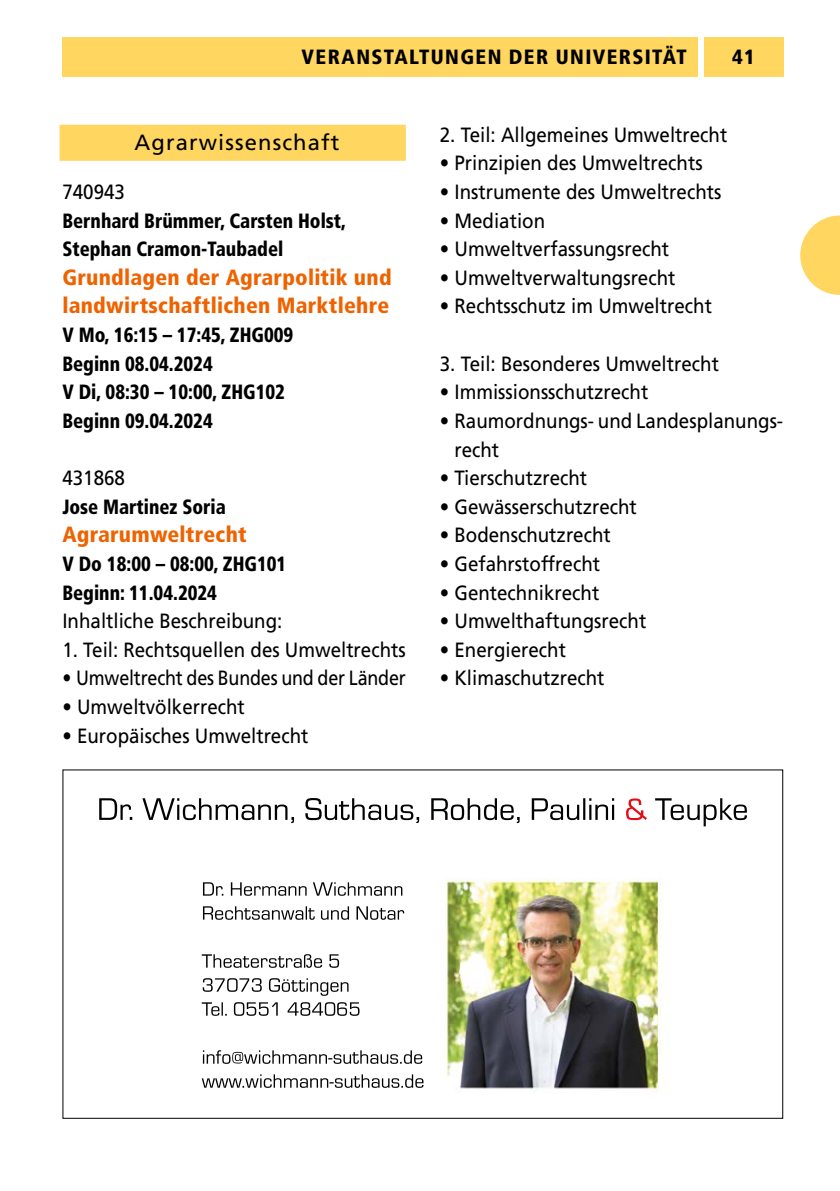
<style>
.page{position:relative;width:840px;height:1191px;background:#fff}
.page>*{position:absolute;margin:0;border:0;box-sizing:border-box;transform-origin:0 0}
.t1{font:900 condensed 22px/28.6px "Frutiger LT Std";letter-spacing:.01em;color:#ee6300}
.t2{font:22px "Frutiger LT Std";letter-spacing:.05em;color:#000}
.t3{font:20.6px/28.6px "Frutiger LT Std";color:#000;scale:.91 1}
.t4{font:900 condensed 20.6px/28.6px "Frutiger LT Std";color:#000;scale:.91 1}
.t5{font:20.6px "Frutiger LT Std";color:#000;scale:.87 1}
.t6{font:900 condensed 20.6px "Frutiger LT Std";letter-spacing:.065em;color:#000}
.t7{font:900 condensed 20.6px "Frutiger LT Std";color:#000}
</style>
<div class="page">
<div style="left:62px;top:37px;width:635px;height:40px;background:#ffd660"></div>
<div style="left:703px;top:37px;width:79px;height:40px;background:#ffd660"></div>
<svg style="left:800px;top:215px;width:39px;height:80px"></svg>
<div style="left:60px;top:125px;width:345px;height:36px;background:#ffd660"></div>
<img style="left:99px;top:798px;width:648px;height:293px">
<p class="t6" style="left:301px;top:44px;width:386px">VERANSTALTUNGEN DER UNIVERSITÄT</p>
<p class="t7" style="left:731px;top:44px;width:24px">41</p>
<p class="t2" style="left:134px;top:129px;width:206px">Agrarwissenschaft</p>
<p class="t3" style="left:62px;top:178px;width:70px">740943</p>
<p class="t4" style="left:62px;top:206px;width:313px">Bernhard Brümmer, Carsten Holst,<br>Stephan Cramon-Taubadel</p>
<p class="t1" style="left:62px;top:263px;width:330px">Grundlagen der Agrarpolitik und landwirtschaftlichen Marktlehre</p>
<p class="t4" style="left:62px;top:320px;width:255px">V Mo, 16:15 – 17:45, ZHG009<br>Beginn 08.04.2024<br>V Di, 08:30 – 10:00, ZHG102<br>Beginn 09.04.2024</p>
<p class="t3" style="left:62px;top:464px;width:70px">431868</p>
<p class="t4" style="left:62px;top:492px;width:181px">Jose Martinez Soria</p>
<p class="t1" style="left:62px;top:520px;width:186px">Agrarumweltrecht</p>
<p class="t4" style="left:62px;top:549px;width:247px">V Do 18:00 – 08:00, ZHG101<br>Beginn: 11.04.2024</p>
<p class="t3" style="left:62px;top:607px;width:243px">Inhaltliche Beschreibung:</p>
<p class="t3" style="left:62px;top:635px;width:378px">1. Teil: Rechtsquellen des Umweltrechts</p>
<p class="t5" style="left:62px;top:666px;width:396px">• Umweltrecht des Bundes und der Länder</p>
<p class="t3" style="left:62px;top:692px;width:202px">• Umweltvölkerrecht</p>
<p class="t3" style="left:62px;top:721px;width:272px">• Europäisches Umweltrecht</p>
<p class="t3" style="left:439px;top:120px;width:317px">2. Teil: Allgemeines Umweltrecht</p>
<p class="t3" style="left:439px;top:149px;width:290px">• Prinzipien des Umweltrechts</p>
<p class="t3" style="left:439px;top:178px;width:311px">• Instrumente des Umweltrechts</p>
<p class="t3" style="left:439px;top:206px;width:117px">• Mediation</p>
<p class="t3" style="left:439px;top:235px;width:253px">• Umweltverfassungsrecht</p>
<p class="t3" style="left:439px;top:263px;width:260px">• Umweltverwaltungsrecht</p>
<p class="t3" style="left:439px;top:292px;width:300px">• Rechtsschutz im Umweltrecht</p>
<p class="t3" style="left:439px;top:349px;width:308px">3. Teil: Besonderes Umweltrecht</p>
<p class="t3" style="left:439px;top:378px;width:230px">• Immissionsschutzrecht</p>
<p class="t3" style="left:454px;top:406px;width:362px;text-indent:-15px">• Raumordnungs- und Landesplanungs&shy;recht</p>
<p class="t3" style="left:439px;top:464px;width:163px">• Tierschutzrecht</p>
<p class="t3" style="left:439px;top:492px;width:218px">• Gewässerschutzrecht</p>
<p class="t3" style="left:439px;top:521px;width:189px">• Bodenschutzrecht</p>
<p class="t3" style="left:439px;top:549px;width:177px">• Gefahrstoffrecht</p>
<p class="t3" style="left:439px;top:578px;width:177px">• Gentechnikrecht</p>
<p class="t3" style="left:439px;top:607px;width:228px">• Umwelthaftungsrecht</p>
<p class="t3" style="left:439px;top:635px;width:140px">• Energierecht</p>
<p class="t3" style="left:439px;top:664px;width:182px">• Klimaschutzrecht</p>
</div>
